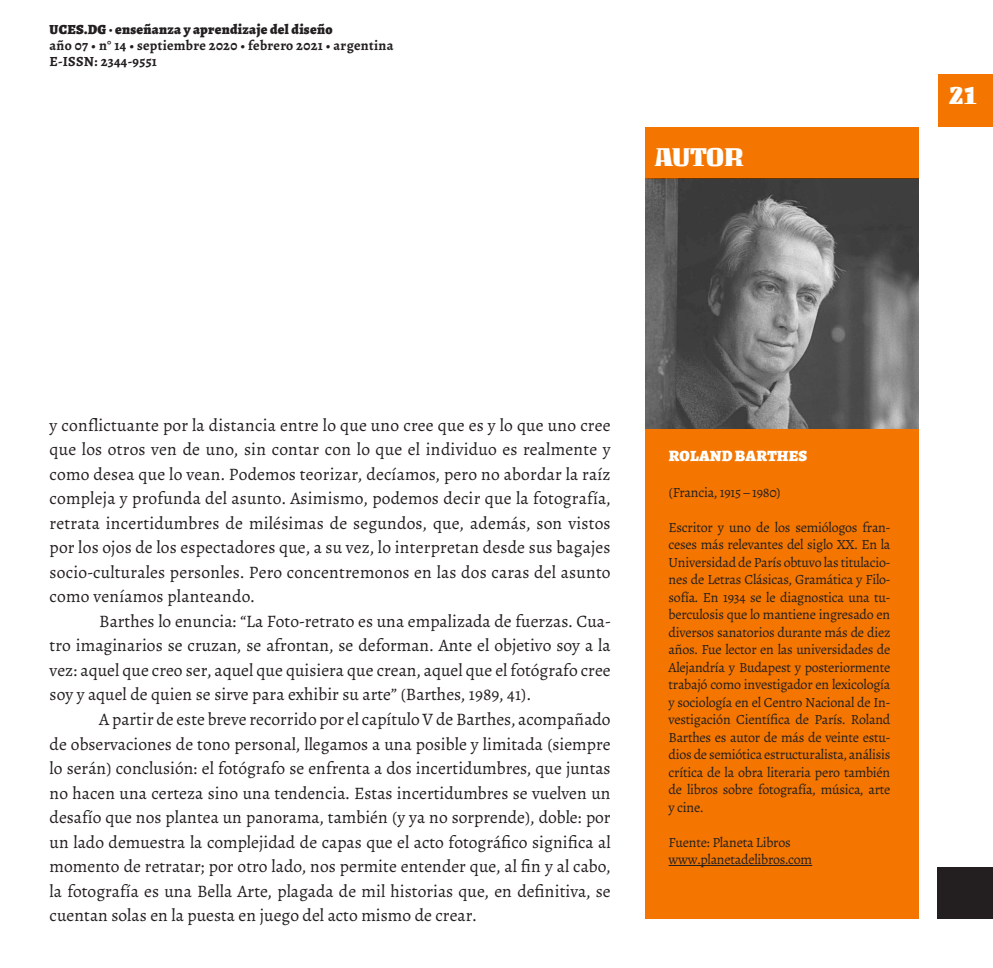
<style>
.page{position:relative;width:993px;height:968px;background:#fff}
.page>*{position:absolute;margin:0;border:0;box-sizing:border-box;transform-origin:0 0}
.t1{font:28px "Unlock";color:#fff}
.t2{font:17.5px/24.5px "Alegreya";color:#231f20;text-align:justify}
.t3{font:900 15.75px "Alegreya";letter-spacing:.01em;color:#fff}
.t4{font:14px/17.5px "Alegreya";letter-spacing:-.02em;color:#231f20;text-align:justify}
.t5{font:700 14px/15.8px "Alegreya";letter-spacing:.02em;color:#231f20}
.t6{font:900 14px "Alegreya";letter-spacing:.02em;color:#231f20}
</style>
<div class="page">
<div style="left:937px;top:74px;width:55px;height:53px;background:#f47600"></div>
<div style="left:645px;top:127px;width:273px;height:52px;background:#f47600"></div>
<div style="left:645px;top:322px;width:273px;height:596px;background:#f47600"></div>
<hr style="left:668px;top:864px;width:144px;height:1px;background:#231f20">
<img style="left:645px;top:179px;width:273px;height:249px">
<div style="left:937px;top:866px;width:55px;height:52px;background:#231f20"></div>
<p class="t6" style="left:50px;top:20px;width:284px">UCES.DG · enseñanza y aprendizaje del diseño</p>
<p class="t5" style="left:50px;top:37px;width:345px">año 07 • n° 14 • septiembre 2020 • febrero 2021 • argentina<br>E-ISSN: 2344-9551</p>
<p class="t1" style="left:655px;top:141px;width:89px">AUTOR</p>
<p class="t1" style="left:947px;top:79px;width:30px">21</p>
<p class="t2" style="left:50px;top:413px;width:562px">y conflictuante por la distancia entre lo que uno cree que es y lo que uno cree que los otros ven de uno, sin contar con lo que el individuo es realmente y como desea que lo vean. Podemos teorizar, decíamos, pero no abordar la raíz compleja y profunda del asunto. Asimismo, podemos decir que la fotografía, retrata incertidumbres de milésimas de segundos, que, además, son vistos por los ojos de los espectadores que, a su vez, lo interpretan desde sus bagajes socio-culturales personles. Pero concentremonos en las dos caras del asunto como veníamos planteando.</p>
<p class="t2" style="left:50px;top:609px;width:562px;text-indent:50px">Barthes lo enuncia: “La Foto-retrato es una empalizada de fuerzas. Cua&shy;tro imaginarios se cruzan, se afrontan, se deforman. Ante el objetivo soy a la vez: aquel que creo ser, aquel que quisiera que crean, aquel que el fotógrafo cree soy y aquel de quien se sirve para exhibir su arte” (Barthes, 1989, 41).</p>
<p class="t2" style="left:50px;top:707px;width:562px;text-indent:50px">A partir de este breve recorrido por el capítulo V de Barthes, acompañado de observaciones de tono personal, llegamos a una posible y limitada (siempre lo serán) conclusión: el fotógrafo se enfrenta a dos incertidumbres, que juntas no hacen una certeza sino una tendencia. Estas incertidumbres se vuelven un desafío que nos plantea un panorama, también (y ya no sorprende), doble: por un lado demuestra la complejidad de capas que el acto fotográfico significa al momento de retratar; por otro lado, nos permite entender que, al fin y al cabo, la fotografía es una Bella Arte, plagada de mil historias que, en definitiva, se cuentan solas en la puesta en juego del acto mismo de crear.</p>
<p class="t3" style="left:668px;top:445px;width:140px">ROLAND BARTHES</p>
<p class="t4" style="left:668px;top:483px;width:114px">(Francia, 1915 – 1980)</p>
<p class="t4" style="left:668px;top:518px;width:223px">Escritor y uno de los semiólogos fran&shy;ceses más relevantes del siglo XX. En la Universidad de París obtuvo las titulacio&shy;nes de Letras Clásicas, Gramática y Filo&shy;sofía. En 1934 se le diagnostica una tu&shy;berculosis que lo mantiene ingresado en diversos sanatorios durante más de diez años. Fue lector en las universidades de Alejandría y Budapest y posteriormente trabajó como investigador en lexicología y sociología en el Centro Nacional de In&shy;vestigación Científica de París. Roland Barthes es autor de más de veinte estu&shy;dios de semiótica estructuralista, análisis crítica de la obra literaria pero también de libros sobre fotografía, música, arte y cine.</p>
<p class="t4" style="left:668px;top:833px;width:123px">Fuente: Planeta Libros</p>
<p class="t4" style="left:668px;top:850px;width:145px">www.planetadelibros.com</p>
</div>
